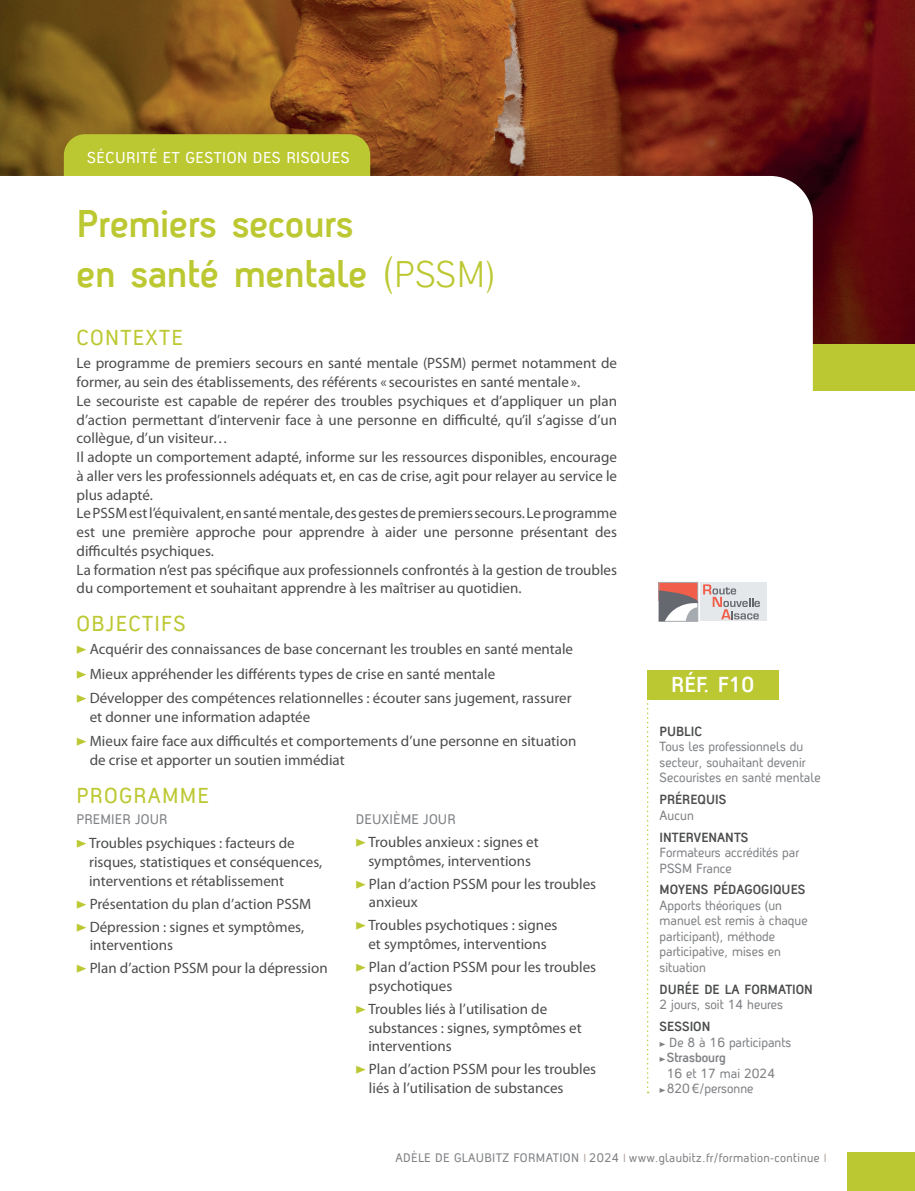
<style>
.page{position:relative;width:915px;height:1191px;background:#fff}
.page>*{position:absolute;margin:0;border:0;box-sizing:border-box;transform-origin:0 0}
.t1{font:700 37.5px/49.5px "Antagometrica BT";letter-spacing:.005em;color:#bcc831}
.t2{font:21px "Antagometrica BT";letter-spacing:.06em;color:#bcc831}
.t3{font:700 21px "Antagometrica BT";color:#fff}
.t4{font:15.3px "Antagometrica BT";letter-spacing:.03em;color:#fff}
.TEXTE_COURANT{font:15px/18.8px "Myriad Pro";color:#4b4c4d}
.Texte_courant_2{font:15px/18.8px "Myriad Pro";color:#4b4c4d}
.t5{font:13.5px "Antagometrica BT";letter-spacing:.01em;color:#808285}
.texte_base_infos{font:12.9px/15.5px "Antagometrica BT";color:#808285}
.texte_base_infos-2{font:700 12.9px/15.5px "Antagometrica BT";color:#4b4c4d}
.t6{font:12px "Antagometrica BT";letter-spacing:.03em;color:#808285}
.s1{font-family:"Antagometrica BT Light";font-weight:400;font-size:42px}
.s2{font-family:"Antagometrica BT Light";font-weight:400;font-size:36px}
.s3{font-family:"The Sans Black Caps";color:#bcc831}
.s4{font-weight:700;color:#4b4c4d}
.s5{font-weight:400;color:#808285}
.s6{font-family:"The Sans Black Caps";font-size:9px}
.s7{font-weight:700}
.s8{font-family:"Myriad Pro";color:#b7a9a3}
</style>
<div class="page">
<div style="left:847px;top:1152px;width:67px;height:39px;background:#bcc831"></div>
<img style="left:0;top:0;width:914px;height:344px">
<div style="left:804px;top:344px;width:110px;height:47px;background:#bcc831"></div>
<div style="left:64px;top:134px;width:306px;height:42px;background:#bcc831"></div>
<svg style="left:0;top:176px;width:812px;height:618px"></svg>
<svg style="left:646px;top:699px;width:2px;height:394px"></svg>
<div style="left:646px;top:669px;width:132px;height:30px;background:#bcc831"></div>
<div style="left:658px;top:582px;width:39px;height:19px;background:#f15e4a"></div>
<div style="left:658px;top:582px;width:39px;height:39px;border:1px solid #a5aaaf"></div>
<svg style="left:658px;top:590px;width:39px;height:31px"></svg>
<div style="left:700px;top:582px;width:66px;height:39px;background:#e5e8ea"></div>
<svg style="left:703px;top:584px;width:56px;height:35px"></svg>
<p class="t4" style="left:87px;top:148px;width:264px">SÉCURITÉ ET GESTION DES RISQUES</p>
<p class="t1" style="left:77px;top:198px;width:420px">Premiers secours<br>en santé mentale <span class="s1">(</span><span class="s2">PSSM)</span></p>
<p class="t2" style="left:77px;top:325px;width:108px">CONTEXTE</p>
<p class="TEXTE_COURANT" style="left:77px;top:354px;width:542px">Le programme de premiers secours en santé mentale (PSSM) permet notamment de former, au sein des établissements, des référents « secouristes en santé mentale».</p>
<p class="TEXTE_COURANT" style="left:77px;top:392px;width:542px;text-align:justify">Le secouriste est capable de repérer des troubles psychiques et d’appliquer un plan d’action permettant d’intervenir face à une personne en difficulté, qu’il s’agisse d’un collègue, d’un visiteur…</p>
<p class="TEXTE_COURANT" style="left:77px;top:448px;width:542px;text-align:justify">Il adopte un comportement adapté, informe sur les ressources disponibles, encourage à aller vers les professionnels adéquats et, en cas de crise, agit pour relayer au service le plus adapté.</p>
<p class="TEXTE_COURANT" style="left:77px;top:504px;width:541px;text-align:justify">Le PSSM est l’équivalent, en santé mentale, des gestes de premiers secours. Le programme est une première approche pour apprendre à aider une personne présentant des difficultés psychiques.</p>
<p class="TEXTE_COURANT" style="left:77px;top:560px;width:542px">La formation n’est pas spécifique aux professionnels confrontés à la gestion de troubles du comportement et souhaitant apprendre à les maîtriser au quotidien.</p>
<p class="t2" style="left:77px;top:611px;width:111px">OBJECTIFS</p>
<p class="TEXTE_COURANT" style="left:77px;top:640px;width:498px"><span class="s3">&gt;</span> Acquérir des connaissances de base concernant les troubles en santé mentale</p>
<p class="TEXTE_COURANT" style="left:77px;top:664px;width:420px"><span class="s3">&gt;</span> Mieux appréhender les différents types de crise en santé mentale</p>
<p class="TEXTE_COURANT" style="left:90px;top:689px;width:483px;text-indent:-13px"><span class="s3">&gt;</span> Développer des compétences relationnelles : écouter sans jugement, rassurer et donner une information adaptée</p>
<p class="TEXTE_COURANT" style="left:90px;top:732px;width:488px;text-indent:-13px"><span class="s3">&gt;</span> Mieux faire face aux difficultés et comportements d’une personne en situation de crise et apporter un soutien immédiat</p>
<p class="t2" style="left:77px;top:782px;width:134px">PROGRAMME</p>
<p class="t5" style="left:77px;top:811px;width:92px">PREMIER JOUR</p>
<p class="Texte_courant_2" style="left:89px;top:834px;width:234px;text-indent:-13px"><span class="s3">&gt;</span> Troubles psychiques : facteurs de risques, statistiques et conséquences, interventions et rétablissement</p>
<p class="Texte_courant_2" style="left:77px;top:894px;width:236px"><span class="s3">&gt;</span> Présentation du plan d’action PSSM</p>
<p class="Texte_courant_2" style="left:90px;top:917px;width:216px;text-indent:-13px"><span class="s3">&gt;</span> Dépression : signes et symptômes, interventions</p>
<p class="Texte_courant_2" style="left:77px;top:959px;width:252px"><span class="s3">&gt;</span> Plan d’action PSSM pour la dépression</p>
<p class="t5" style="left:356px;top:811px;width:101px">DEUXIÈME JOUR</p>
<p class="Texte_courant_2" style="left:356px;top:832px;width:184px;text-align:center"><span class="s3">&gt;</span> Troubles anxieux : signes et symptômes, interventions</p>
<p class="Texte_courant_2" style="left:369px;top:874px;width:228px;text-indent:-13px"><span class="s3">&gt;</span> Plan d’action PSSM pour les troubles anxieux</p>
<p class="Texte_courant_2" style="left:356px;top:916px;width:203px;text-align:center"><span class="s3">&gt;</span> Troubles psychotiques : signes et symptômes, interventions</p>
<p class="Texte_courant_2" style="left:369px;top:958px;width:228px;text-indent:-13px"><span class="s3">&gt;</span> Plan d’action PSSM pour les troubles psychotiques</p>
<p class="Texte_courant_2" style="left:368px;top:999px;width:215px;text-indent:-13px"><span class="s3">&gt;</span> Troubles liés à l’utilisation de substances : signes, symptômes et interventions</p>
<p class="Texte_courant_2" style="left:369px;top:1060px;width:228px;text-indent:-13px"><span class="s3">&gt;</span> Plan d’action PSSM pour les troubles liés à l’utilisation de substances</p>
<p class="t3" style="left:671px;top:672px;width:85px">RÉF. F10</p>
<p class="texte_base_infos" style="left:659px;top:723px;width:162px"><span class="s4">PUBLIC<br></span>Tous les professionnels du secteur, souhaitant devenir<br>Secouristes en santé mentale</p>
<p class="texte_base_infos-2" style="left:659px;top:792px;width:68px">PRÉREQUIS<br><span class="s5">Aucun</span></p>
<p class="texte_base_infos" style="left:659px;top:829px;width:141px"><span class="s4">INTERVENANTS<br></span>Formateurs accrédités par<br>PSSM France</p>
<p class="texte_base_infos" style="left:659px;top:882px;width:149px"><span class="s4">MOYENS PÉDAGOGIQUES<br></span>Apports théoriques (un manuel est remis à chaque participant), méthode participative, mises en situation</p>
<p class="texte_base_infos" style="left:659px;top:981px;width:155px"><span class="s4">DURÉE DE LA FORMATION<br></span>2 jours, soit 14 heures</p>
<p class="texte_base_infos-2" style="left:659px;top:1018px;width:52px">SESSION</p>
<p class="texte_base_infos" style="left:659px;top:1034px;width:133px"><span class="s6">&gt;</span> De 8 à 16 participants</p>
<p class="texte_base_infos" style="left:666px;top:1049px;width:110px;text-indent:-7px"><span class="s6">&gt;</span> <span class="s7">Strasbourg<br></span>16 et 17 mai 2024</p>
<p class="texte_base_infos" style="left:659px;top:1080px;width:95px"><span class="s6">&gt;</span> 820€/personne</p>
<p class="t6" style="left:395px;top:1150px;width:432px">ADÈLE DE GLAUBITZ FORMATION <span class="s8">I</span> 2024 <span class="s8">I</span> www.glaubitz.fr/formation-continue <span class="s8">I</span></p>
</div>
